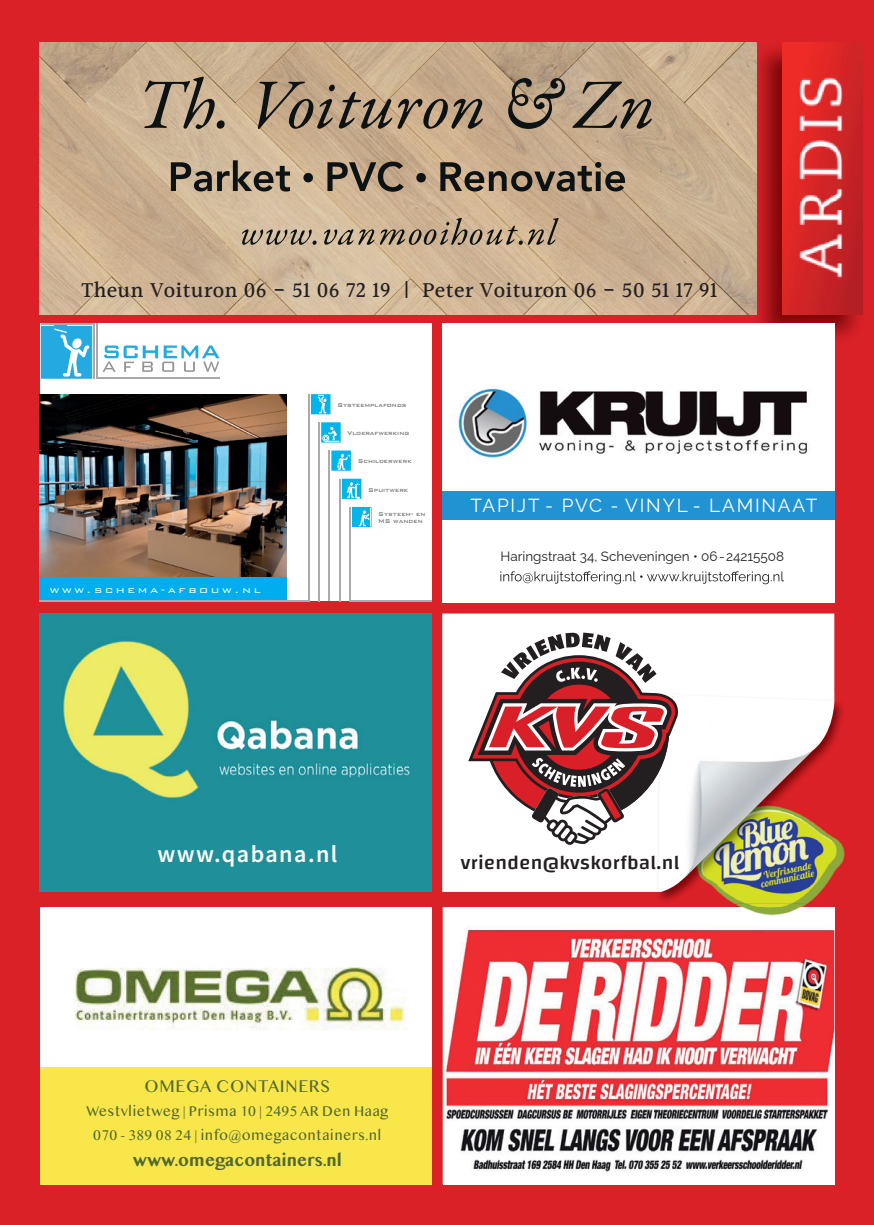
<style>
.page{position:relative;width:874px;height:1225px;background:#fff}
.page>*{position:absolute;margin:0;border:0;box-sizing:border-box;transform-origin:0 0}
.t1{font:600 24px "Source Sans Pro";letter-spacing:.06em;color:#fff}
.t2{font:100 22.6px "Raleway";letter-spacing:.095em;color:#fff}
.t3{font:500 22px "Halant";letter-spacing:.02em;color:#231f20}
.t4{font:20px "Changa";letter-spacing:.02em;color:#231f20}
.t5{font:100 19px "Raleway";letter-spacing:.095em;color:#fff}
.t6{font:700 18px "Sinhala MN";color:#52692e;scale:.95 1}
.t7{font:18px "Sinhala MN";letter-spacing:.04em;color:#52692e;scale:.95 1}
.t8{font:15px/24px "Sinhala MN";letter-spacing:.02em;color:#52692e;text-align:center;scale:.95 1}
.t9{font:100 13.4px "Raleway";color:#231f20}
.t10{font:300 11.2px "Bank Gothic BT";letter-spacing:.2em;color:#fff;scale:1.16 1}
.t11{font:500 7.2px/7px "Bank Gothic BT";color:#76787b}
</style>
<div class="page">
<div style="left:0;top:0;width:873px;height:1225px;background:#da2128"></div>
<img style="left:442px;top:907px;width:391px;height:276px">
<img style="left:733px;top:903px;width:102px;height:16px">
<img style="left:691px;top:907px;width:142px;height:12px">
<div style="left:442px;top:613px;width:391px;height:279px;background:#fff"></div>
<img style="left:40px;top:42px;width:711px;height:272px">
<div style="left:40px;top:907px;width:391px;height:278px;background:#fff"></div>
<img style="left:40px;top:613px;width:391px;height:278px">
<div style="left:40px;top:323px;width:391px;height:278px;background:#fff"></div>
<img style="left:40px;top:394px;width:246px;height:183px">
<div style="left:40px;top:577px;width:246px;height:24px;background:#00aeef"></div>
<svg style="left:102px;top:345px;width:117px;height:27px"></svg>
<hr style="left:96px;top:323px;width:1px;height:56px;background:#a8a9ad">
<svg style="left:41px;top:324px;width:51px;height:55px"></svg>
<hr style="left:41px;top:323px;width:54px;height:1px;background:#a8a9ad">
<hr style="left:96px;top:377px;width:124px;height:2px;background:#a8a9ad">
<hr style="left:93px;top:323px;width:2px;height:56px;background:#a8a9ad">
<svg style="left:311px;top:394px;width:19px;height:20px"></svg>
<svg style="left:321px;top:422px;width:19px;height:20px"></svg>
<svg style="left:331px;top:450px;width:20px;height:21px"></svg>
<svg style="left:352px;top:507px;width:19px;height:20px"></svg>
<svg style="left:341px;top:479px;width:20px;height:20px"></svg>
<hr style="left:308px;top:394px;width:1px;height:207px;background:#aaacac">
<hr style="left:40px;top:600px;width:269px;height:1px;background:#aaacac">
<hr style="left:349px;top:600px;width:82px;height:1px;background:#aaacac">
<hr style="left:318px;top:422px;width:1px;height:179px;background:#aaacac">
<hr style="left:328px;top:450px;width:2px;height:151px;background:#aaacac">
<hr style="left:339px;top:479px;width:1px;height:122px;background:#aaacac">
<hr style="left:349px;top:507px;width:1px;height:94px;background:#aaacac">
<img style="left:74px;top:967px;width:332px;height:63px">
<div style="left:40px;top:1067px;width:391px;height:118px;background:#f9e64a"></div>
<svg style="left:144px;top:77px;width:70px;height:52px"></svg>
<div style="left:216px;top:120px;width:8px;height:9px;background:#0d1214;border-radius:50%"></div>
<svg style="left:257px;top:82px;width:225px;height:47px"></svg>
<svg style="left:508px;top:78px;width:57px;height:51px"></svg>
<svg style="left:572px;top:81px;width:79px;height:48px"></svg>
<svg style="left:171px;top:160px;width:119px;height:31px"></svg>
<svg style="left:303px;top:173px;width:10px;height:9px"></svg>
<svg style="left:327px;top:161px;width:76px;height:31px"></svg>
<svg style="left:416px;top:173px;width:9px;height:9px"></svg>
<svg style="left:440px;top:162px;width:184px;height:29px"></svg>
<svg style="left:242px;top:229px;width:74px;height:16px"></svg>
<svg style="left:323px;top:218px;width:235px;height:27px"></svg>
<img style="left:751px;top:42px;width:112px;height:303px">
<img style="left:751px;top:42px;width:4px;height:272px">
<img style="left:781px;top:42px;width:80px;height:272px">
<div style="left:442px;top:323px;width:391px;height:280px;background:#fff"></div>
<div style="left:442px;top:491px;width:391px;height:29px;background:#2193d2"></div>
<svg style="left:500px;top:571px;width:283px;height:13px"></svg>
<img style="left:458px;top:388px;width:350px;height:71px">
<img style="left:659px;top:692px;width:183px;height:209px">
<img style="left:691px;top:801px;width:154px;height:102px">
<img style="left:658px;top:694px;width:175px;height:198px">
<svg style="left:468px;top:632px;width:210px;height:213px"></svg>
<h3 class="t3" style="left:81px;top:275px;width:637px">Theun Voituron 06 - 51 06 72 19 | Peter Voituron 06 - 50 51 17 91</h3>
<p class="t11" style="left:337px;top:401px;width:71px">Systeemplafonds</p>
<p class="t11" style="left:347px;top:430px;width:63px">Vloerafwerking</p>
<p class="t11" style="left:357px;top:458px;width:55px">Schilderwerk</p>
<p class="t10" style="left:50px;top:584px;width:183px">www.schema-afbouw.nl</p>
<p class="t11" style="left:368px;top:486px;width:42px">Spuitwerk</p>
<p class="t11" style="left:378px;top:511px;width:49px">Systeem- en<br>MS wanden</p>
<h2 class="t2" style="left:437px;top:487px;width:417px">TAPIJT - PVC - VINYL - LAMINAAT</h2>
<p class="t9" style="left:500px;top:545px;width:285px">Haringstraat 34, Scheveningen • 06 - 24215508</p>
<p class="t5" style="left:470px;top:490px;width:348px">TAPIJT - PVC - VINYL - LAMINAAT</p>
<h1 class="t1" style="left:157px;top:838px;width:181px">www.qabana.nl</h1>
<h3 class="t4" style="left:460px;top:850px;width:220px">vrienden@kvskorfbal.nl</h3>
<p class="t7" style="left:144px;top:1078px;width:197px">OMEGA CONTAINERS</p>
<p class="t8" style="left:86px;top:1100px;width:319px">Westvlietweg | Prisma 10 | 2495 AR Den Haag<br>070 - 389 08 24 | info@omegacontainers.nl</p>
<p class="t6" style="left:133px;top:1151px;width:221px">www.omegacontainers.nl</p>
</div>
